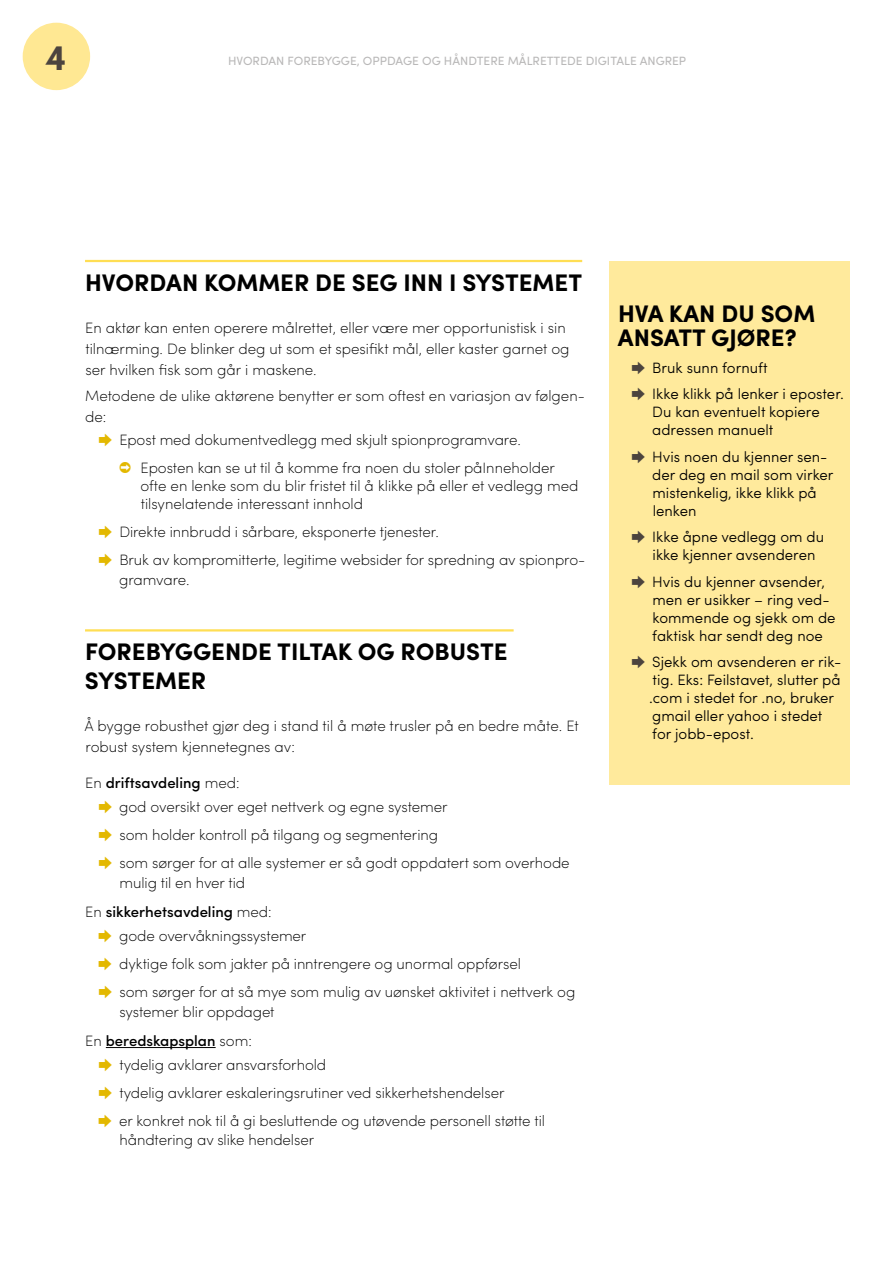
<style>
.page{position:relative;width:893px;height:1263px;background:#fff}
.page>*{position:absolute;margin:0;border:0;box-sizing:border-box;transform-origin:0 0}
.t1{font:700 36px "Sofia Pro";color:#4c443e}
.t2{font:700 24px/24px "Sofia Pro";color:#000}
.t3{font:200 15px/28px "Sofia Pro";letter-spacing:-.005em;color:#000}
.t4{font:300 15px/18px "Sofia Pro";color:#000}
.t5{font:12px "Sofia Pro";color:#b9b8b8}
.s1{font-family:"Monotype Sorts";font-weight:400;color:#e3b800}
.s2{font-weight:500}
.s3{font-family:"Monotype Sorts";font-weight:400;color:#4c443e}
</style>
<div class="page">
<div style="left:23px;top:23px;width:67px;height:67px;background:#ffe893;border-radius:50%"></div>
<div style="left:609px;top:261px;width:241px;height:523px;background:#ffea9c"></div>
<hr style="left:85px;top:260px;width:497px;height:2px;background:#ffde54">
<hr style="left:85px;top:629px;width:429px;height:2px;background:#ffde54">
<hr style="left:106px;top:1047px;width:110px;height:1px;background:#000">
<h1 class="t1" style="left:45px;top:30px;width:23px">4</h1>
<p class="t5" style="left:228px;top:52px;width:460px">HVORDAN FOREBYGGE, OPPDAGE OG HÅNDTERE MÅLRETTEDE DIGITALE ANGREP</p>
<h2 class="t2" style="left:85px;top:269px;width:499px">HVORDAN KOMMER DE SEG INN I SYSTEMET</h2>
<p class="t3" style="left:85px;top:317px;width:486px;line-height:21px">En aktør kan enten operere målrettet, eller være mer opportunistisk i sin tilnærming. De blinker deg ut som et spesifikt mål, eller kaster garnet og ser hvilken fisk som går i maskene.</p>
<p class="t3" style="left:85px;top:384px;width:501px;line-height:21px">Metodene de ulike aktørene benytter er som oftest en variasjon av følgen&shy;de:</p>
<p class="t3" style="left:120px;top:425px;width:437px;text-indent:-21px"><span class="s1">·</span> Epost med dokumentvedlegg med skjult spionprogramvare.<br><span class="s1">À</span> Eposten kan se ut til å komme fra noen du stoler påInneholder</p>
<p class="t3" style="left:141px;top:476px;width:440px;line-height:18px">ofte en lenke som du blir fristet til å klikke på eller et vedlegg med tilsynelatende interessant innhold</p>
<p class="t3" style="left:99px;top:517px;width:488px"><span class="s1">·</span> Direkte innbrudd i sårbare, eksponerte tjenester.<br><span class="s1">·</span> Bruk av kompromitterte, legitime websider for spredning av spionpro-</p>
<p class="t3" style="left:119px;top:565px;width:72px">gramvare.</p>
<h2 class="t2" style="left:85px;top:636px;width:424px;line-height:28.8px">FOREBYGGENDE TILTAK OG ROBUSTE<br>SYSTEMER</h2>
<p class="t3" style="left:85px;top:715px;width:496px;line-height:21px">Å bygge robusthet gjør deg i stand til å møte trusler på en bedre måte. Et robust system kjennetegnes av:</p>
<p class="t3" style="left:99px;top:770px;width:351px;line-height:23.7px;text-indent:-13px">En <span class="s2">driftsavdeling</span> med:<br><span class="s1">·</span> god oversikt over eget nettverk og egne systemer</p>
<p class="t3" style="left:99px;top:820px;width:472px"><span class="s1">·</span> som holder kontroll på tilgang og segmentering<br><span class="s1">·</span> som sørger for at alle systemer er så godt oppdatert som overhode</p>
<p class="t3" style="left:85px;top:867px;width:188px;line-height:29.5px;text-align:center">mulig til en hver tid<br>En <span class="s2">sikkerhetsavdeling</span> med:</p>
<p class="t3" style="left:99px;top:921px;width:478px"><span class="s1">·</span> gode overvåkningssystemer<br><span class="s1">·</span> dyktige folk som jakter på inntrengere og unormal oppførsel<br><span class="s1">·</span> som sørger for at så mye som mulig av uønsket aktivitet i nettverk og</p>
<p class="t3" style="left:85px;top:996px;width:191px;line-height:29.5px;text-indent:34px">systemer blir oppdaget<br>En <span class="s2">beredskapsplan</span> som:</p>
<p class="t3" style="left:99px;top:1050px;width:448px"><span class="s1">·</span> tydelig avklarer ansvarsforhold<br><span class="s1">·</span> tydelig avklarer eskaleringsrutiner ved sikkerhetshendelser<br><span class="s1">·</span> er konkret nok til å gi besluttende og utøvende personell støtte til</p>
<p class="t3" style="left:119px;top:1125px;width:196px">håndtering av slike hendelser</p>
<h2 class="t2" style="left:618px;top:300px;width:199px">HVA KAN DU SOM<br>ANSATT GJØRE?</h2>
<p class="t4" style="left:632px;top:353px;width:214px;line-height:26.5px"><span class="s3">·</span> Bruk sunn fornuft<br><span class="s3">·</span> Ikke klikk på lenker i eposter.</p>
<p class="t4" style="left:652px;top:402px;width:169px">Du kan eventuelt kopiere adressen manuelt</p>
<p class="t4" style="left:652px;top:446px;width:183px;text-indent:-21px"><span class="s3">·</span> Hvis noen du kjenner sen&shy;der deg en mail som virker mistenkelig, ikke klikk på lenken</p>
<p class="t4" style="left:653px;top:527px;width:173px;text-indent:-21px"><span class="s3">·</span> Ikke åpne vedlegg om du ikke kjenner avsenderen</p>
<p class="t4" style="left:652px;top:571px;width:185px;text-indent:-21px"><span class="s3">·</span> Hvis du kjenner avsender, men er usikker – ring ved&shy;kommende og sjekk om de faktisk har sendt deg noe</p>
<p class="t4" style="left:649px;top:652px;width:194px;text-indent:-17px"><span class="s3">·</span> Sjekk om avsenderen er rik&shy;tig. Eks: Feilstavet, slutter på .com i stedet for .no, bruker gmail eller yahoo i stedet for jobb-epost.</p>
</div>
